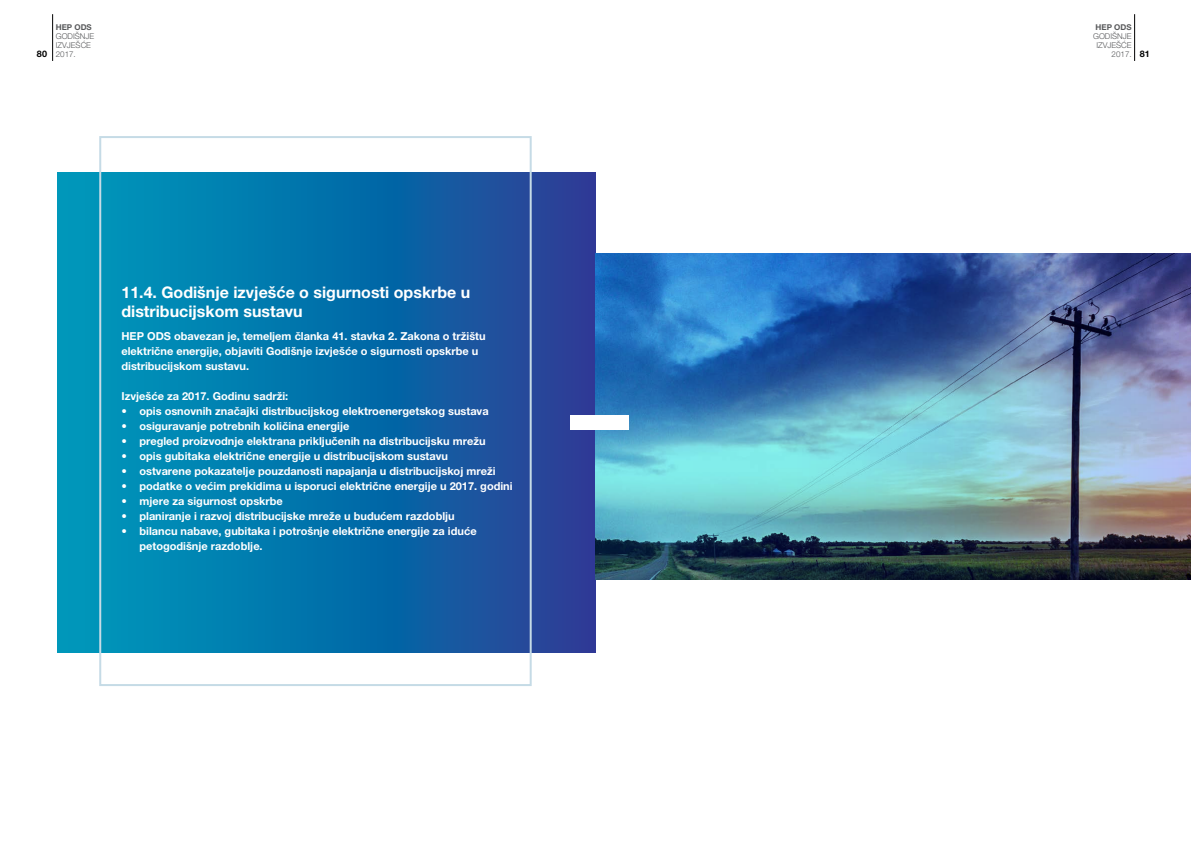
<style>
.page{position:relative;width:1191px;height:842px;background:#fff}
.page>*{position:absolute;margin:0;border:0;box-sizing:border-box;transform-origin:0 0}
.t1{font:700 16px/19px "Helvetica Neue LT Pro";color:#fff}
.t2{font:700 11px/15px "Helvetica Neue LT Pro";color:#fff}
.t3{font:300 8px "Helvetica Neue LT Pro";color:#58595b}
.t4{font:700 8px "Helvetica Neue LT Pro";color:#58595b}
.s1{font-weight:700;font-size:9px;color:#000}
</style>
<div class="page">
<hr style="left:52px;top:14px;width:1px;height:47px;background:#000">
<hr style="left:1134px;top:14px;width:1px;height:47px;background:#000">
<svg style="left:57px;top:173px;width:538px;height:479px;background:#0a6ea9"></svg>
<div style="left:99px;top:136px;width:432px;height:550px;border:2px solid #c5dbe6"></div>
<img style="left:595px;top:254px;width:596px;height:326px">
<div style="left:570px;top:415px;width:58px;height:14px;background:#fff"></div>
<p class="t4" style="left:56px;top:23px;width:38px">HEP ODS</p>
<p class="t3" style="left:56px;top:32px;width:40px">GODIŠNJE</p>
<p class="t3" style="left:56px;top:41px;width:37px">IZVJEŠĆE</p>
<p class="t3" style="left:37px;top:50px;width:40px"><span class="s1">80</span> 2017.</p>
<h1 class="t1" style="left:121px;top:282px;width:350px">11.4. Godišnje izvješće o sigurnosti opskrbe u distribucijskom sustavu</h1>
<p class="t2" style="left:121px;top:328px;width:366px">HEP ODS obavezan je, temeljem članka 41. stavka 2. Zakona o tržištu električne energije, objaviti Godišnje izvješće o sigurnosti opskrbe u distribucijskom sustavu.</p>
<p class="t2" style="left:121px;top:388px;width:168px">Izvješće za 2017. Godinu sadrži:</p>
<p class="t2" style="left:121px;top:403px;width:369px">• opis osnovnih značajki distribucijskog elektroenergetskog sustava</p>
<p class="t2" style="left:121px;top:418px;width:229px">• osiguravanje potrebnih količina energije</p>
<p class="t2" style="left:121px;top:433px;width:366px">• pregled proizvodnje elektrana priključenih na distribucijsku mrežu</p>
<p class="t2" style="left:121px;top:448px;width:328px">• opis gubitaka električne energije u distribucijskom sustavu</p>
<p class="t2" style="left:121px;top:463px;width:376px">• ostvarene pokazatelje pouzdanosti napajanja u distribucijskoj mreži</p>
<p class="t2" style="left:121px;top:478px;width:393px">• podatke o većim prekidima u isporuci električne energije u 2017. godini</p>
<p class="t2" style="left:121px;top:493px;width:163px">• mjere za sigurnost opskrbe</p>
<p class="t2" style="left:121px;top:508px;width:335px">• planiranje i razvoj distribucijske mreže u budućem razdoblju</p>
<p class="t2" style="left:139px;top:523px;width:339px;text-indent:-18px">• bilancu nabave, gubitaka i potrošnje električne energije za iduće petogodišnje razdoblje.</p>
<p class="t4" style="left:1095px;top:22px;width:38px">HEP ODS</p>
<p class="t3" style="left:1093px;top:31px;width:40px">GODIŠNJE</p>
<p class="t3" style="left:1096px;top:40px;width:37px">IZVJEŠĆE</p>
<p class="t3" style="left:1111px;top:49px;width:40px">2017. <span class="s1">81</span></p>
</div>
